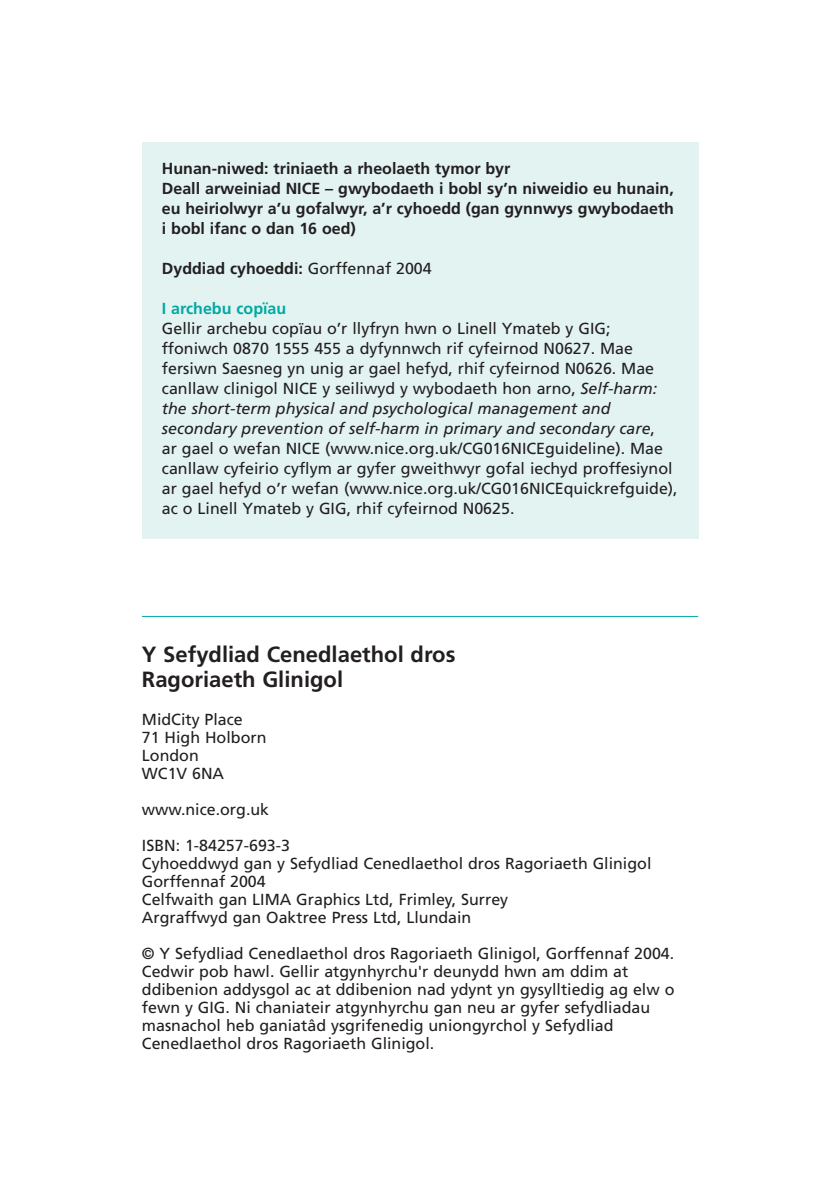
<style>
.page{position:relative;width:840px;height:1191px;background:#fff}
.page>*{position:absolute;margin:0;border:0;box-sizing:border-box;transform-origin:0 0}
.t1{font:700 22px/24.4px "Frutiger";color:#231f20}
.t2{font:16px/18px "Frutiger";color:#231f20}
.t3{font:700 16px/20px "Frutiger";color:#231f20}
.t4{font:700 16px "Frutiger";color:#00a9a2}
.s1{font-weight:400}
.s2{font-style:italic}
</style>
<div class="page">
<hr style="left:142px;top:616px;width:555px;height:1px;background:#00a9a2">
<div style="left:142px;top:142px;width:555px;height:396px;background:#e2f3f2"></div>
<p class="t3" style="left:162px;top:160px;width:513px">Hunan-niwed: triniaeth a rheolaeth tymor byr<br>Deall arweiniad NICE – gwybodaeth i bobl sy’n niweidio eu hunain, eu heiriolwyr a’u gofalwyr, a’r cyhoedd (gan gynnwys gwybodaeth i bobl ifanc o dan 16 oed)</p>
<p class="t3" style="left:162px;top:260px;width:271px">Dyddiad cyhoeddi: <span class="s1">Gorffennaf 2004</span></p>
<p class="t4" style="left:162px;top:302px;width:126px">I archebu copïau</p>
<p class="t2" style="left:162px;top:320px;width:517px;line-height:20px">Gellir archebu copïau o’r llyfryn hwn o Linell Ymateb y GIG; ffoniwch 0870 1555 455 a dyfynnwch rif cyfeirnod N0627. Mae fersiwn Saesneg yn unig ar gael hefyd, rhif cyfeirnod N0626. Mae canllaw clinigol NICE y seiliwyd y wybodaeth hon arno, <span class="s2">Self-harm: the short-term physical and psychological management and secondary prevention of self-harm in primary and secondary care</span>,<br>ar gael o wefan NICE (www.nice.org.uk/CG016NICEguideline). Mae canllaw cyfeirio cyflym ar gyfer gweithwyr gofal iechyd proffesiynol ar gael hefyd o’r wefan (www.nice.org.uk/CG016NICEquickrefguide), ac o Linell Ymateb y GIG, rhif cyfeirnod N0625.</p>
<h1 class="t1" style="left:142px;top:644px;width:315px">Y Sefydliad Cenedlaethol dros<br>Ragoriaeth Glinigol</h1>
<p class="t2" style="left:142px;top:711px;width:126px">MidCity Place<br>71 High Holborn<br>London<br>WC1V 6NA</p>
<p class="t2" style="left:142px;top:801px;width:129px">www.nice.org.uk</p>
<p class="t2" style="left:142px;top:837px;width:511px">ISBN: 1-84257-693-3<br>Cyhoeddwyd gan y Sefydliad Cenedlaethol dros Ragoriaeth Glinigol Gorffennaf 2004<br>Celfwaith gan LIMA Graphics Ltd, Frimley, Surrey<br>Argraffwyd gan Oaktree Press Ltd, Llundain</p>
<p class="t2" style="left:142px;top:945px;width:533px">© Y Sefydliad Cenedlaethol dros Ragoriaeth Glinigol, Gorffennaf 2004.<br>Cedwir pob hawl. Gellir atgynhyrchu'r deunydd hwn am ddim at ddibenion addysgol ac at ddibenion nad ydynt yn gysylltiedig ag elw o fewn y GIG. Ni chaniateir atgynhyrchu gan neu ar gyfer sefydliadau masnachol heb ganiatâd ysgrifenedig uniongyrchol y Sefydliad Cenedlaethol dros Ragoriaeth Glinigol.</p>
</div>
